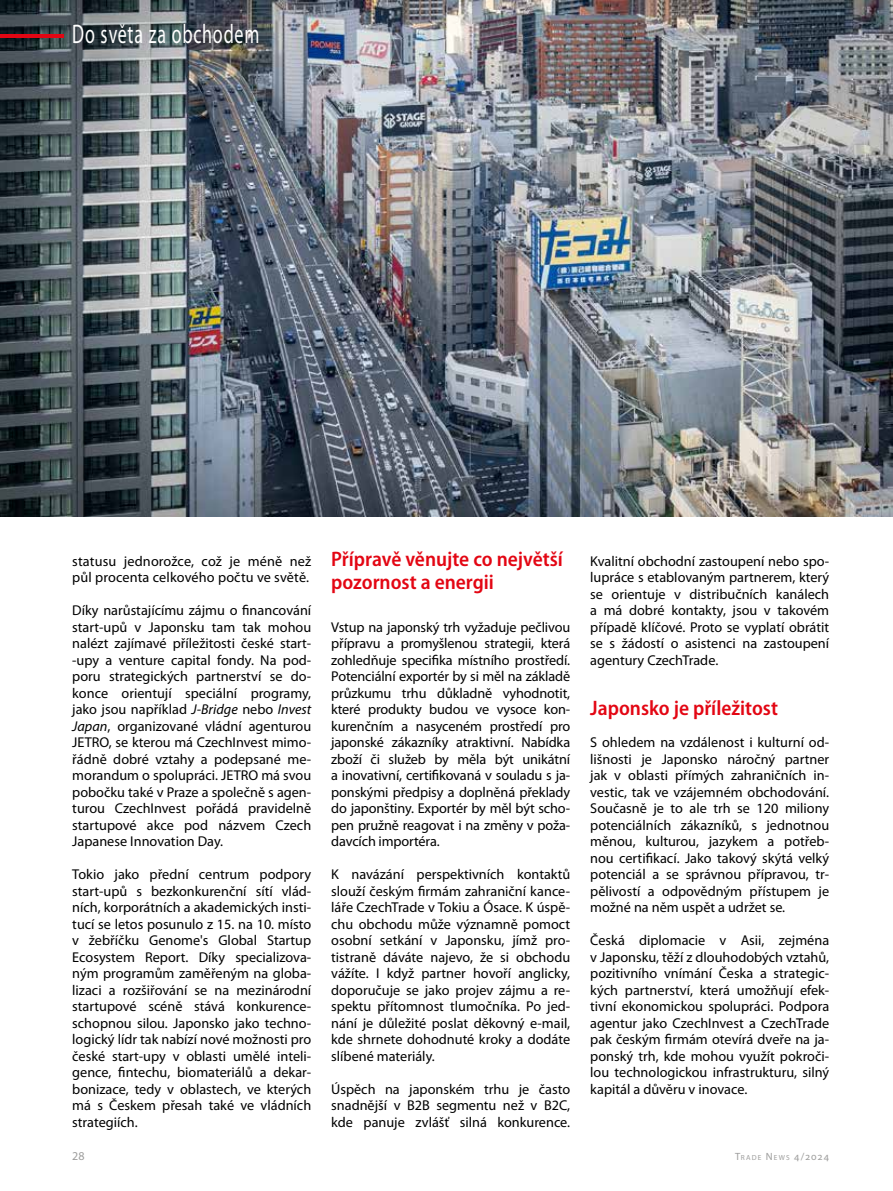
<style>
.page{position:relative;width:893px;height:1191px;background:#fff}
.page>*{position:absolute;margin:0;border:0;box-sizing:border-box;transform-origin:0 0}
.t1{font:27px "Myriad Pro";letter-spacing:.045em;color:#fff;scale:.67 1}
.t2{font:600 semi-condensed 21px/22.5px "Myriad Pro";color:#e30613}
.t3{font:14.25px/16.5px "Myriad Pro";color:#000;text-align:justify}
.t4{font:12px "Myriad Pro";color:#9d9d9c}
.t5{font:7.35px "Myriad Pro";letter-spacing:.165em;color:#9d9d9c}
.s1{font-style:italic}
.s2{font-size:10.5px}
</style>
<div class="page">
<img style="left:0;top:0;width:893px;height:516px">
<hr style="left:0;top:34px;width:64px;height:3px;background:#e30613">
<h1 class="t1" style="left:72px;top:17px;width:281px">Do světa za obchodem</h1>
<p class="t3" style="left:72px;top:552px;width:240px">statusu jednorožce, což je méně než půl procenta celkového počtu ve světě.</p>
<p class="t3" style="left:72px;top:602px;width:240px">Díky narůstajícímu zájmu o financování start-upů v Japonsku tam tak mohou nalézt zajímavé příležitosti české start--upy a venture capital fondy. Na pod&shy;poru strategických partnerství se do&shy;konce orientují speciální programy, jako jsou například <span class="s1">J-Bridge</span> nebo <span class="s1">Invest Japan</span>, organizované vládní agenturou JETRO, se kterou má CzechInvest mimo&shy;řádně dobré vztahy a podepsané me&shy;morandum o spolupráci. JETRO má svou pobočku také v Praze a společně s agen&shy;turou CzechInvest pořádá pravidelně startupové akce pod názvem Czech Japanese Innovation Day.</p>
<p class="t3" style="left:72px;top:866px;width:240px">Tokio jako přední centrum podpory start-upů s bezkonkurenční sítí vlád&shy;ních, korporátních a akademických insti&shy;tucí se letos posunulo z 15. na 10. místo v žebříčku Genome's Global Startup Ecosystem Report. Díky specializova&shy;ným programům zaměřeným na globa&shy;lizaci a rozšiřování se na mezinárodní startupové scéně stává konkurence&shy;schopnou silou. Japonsko jako techno&shy;logický lídr tak nabízí nové možnosti pro české start-upy v oblasti umělé inteli&shy;gence, fintechu, biomateriálů a dekar&shy;bonizace, tedy v oblastech, ve kterých má s Českem přesah také ve vládních strategiích.</p>
<h2 class="t2" style="left:331px;top:548px;width:233px">Přípravě věnujte co největší pozornost a energii</h2>
<p class="t3" style="left:331px;top:618px;width:240px">Vstup na japonský trh vyžaduje pečlivou přípravu a promyšlenou strategii, která zohledňuje specifika místního prostředí.<br>Potenciální exportér by si měl na základě průzkumu trhu důkladně vyhodnotit, které produkty budou ve vysoce kon&shy;kurenčním a nasyceném prostředí pro japonské zákazníky atraktivní. Nabídka zboží či služeb by měla být unikátní a inovativní, certifikovaná v souladu s ja&shy;ponskými předpisy a doplněná překlady do japonštiny. Exportér by měl být scho&shy;pen pružně reagovat i na změny v poža&shy;davcích importéra.</p>
<p class="t3" style="left:331px;top:866px;width:240px">K navázání perspektivních kontaktů slouží českým firmám zahraniční kance&shy;láře CzechTrade v Tokiu a Ósace. K úspě&shy;chu obchodu může významně pomoct osobní setkání v Japonsku, jímž pro&shy;tistraně dáváte najevo, že si obchodu vážíte. I když partner hovoří anglicky, doporučuje se jako projev zájmu a re&shy;spektu přítomnost tlumočníka. Po jed&shy;nání je důležité poslat děkovný e-mail, kde shrnete dohodnuté kroky a dodáte slíbené materiály.</p>
<p class="t3" style="left:331px;top:1080px;width:240px">Úspěch na japonském trhu je často snadnější v B2B segmentu než v B2C, kde panuje zvlášť silná konkurence.</p>
<p class="t3" style="left:590px;top:552px;width:240px">Kvalitní obchodní zastoupení nebo spo&shy;lupráce s etablovaným partnerem, který se orientuje v distribučních kanálech a má dobré kontakty, jsou v takovém případě klíčové. Proto se vyplatí obrátit se s žádostí o asistenci na zastoupení agentury CzechTrade.</p>
<h2 class="t2" style="left:590px;top:696px;width:189px">Japonsko je příležitost</h2>
<p class="t3" style="left:590px;top:734px;width:240px">S ohledem na vzdálenost i kulturní od&shy;lišnosti je Japonsko náročný partner jak v oblasti přímých zahraničních in&shy;vestic, tak ve vzájemném obchodování.<br>Současně je to ale trh se 120 miliony potenciálních zákazníků, s jednotnou měnou, kulturou, jazykem a potřeb&shy;nou certifikací. Jako takový skýtá velký potenciál a se správnou přípravou, tr&shy;pělivostí a odpovědným přístupem je možné na něm uspět a udržet se.</p>
<p class="t3" style="left:590px;top:932px;width:240px">Česká diplomacie v Asii, zejména v Japonsku, těží z dlouhodobých vztahů, pozitivního vnímání Česka a strategic&shy;kých partnerství, která umožňují efek&shy;tivní ekonomickou spolupráci. Podpora agentur jako CzechInvest a CzechTrade pak českým firmám otevírá dveře na ja&shy;ponský trh, kde mohou využít pokroči&shy;lou technologickou infrastrukturu, silný kapitál a důvěru v inovace.</p>
<p class="t4" style="left:72px;top:1148px;width:14px">28</p>
<p class="t5" style="left:735px;top:1153px;width:96px"><span class="s2">T</span>RADE <span class="s2">N</span>EWS <span class="s2">4/2024</span></p>
</div>
